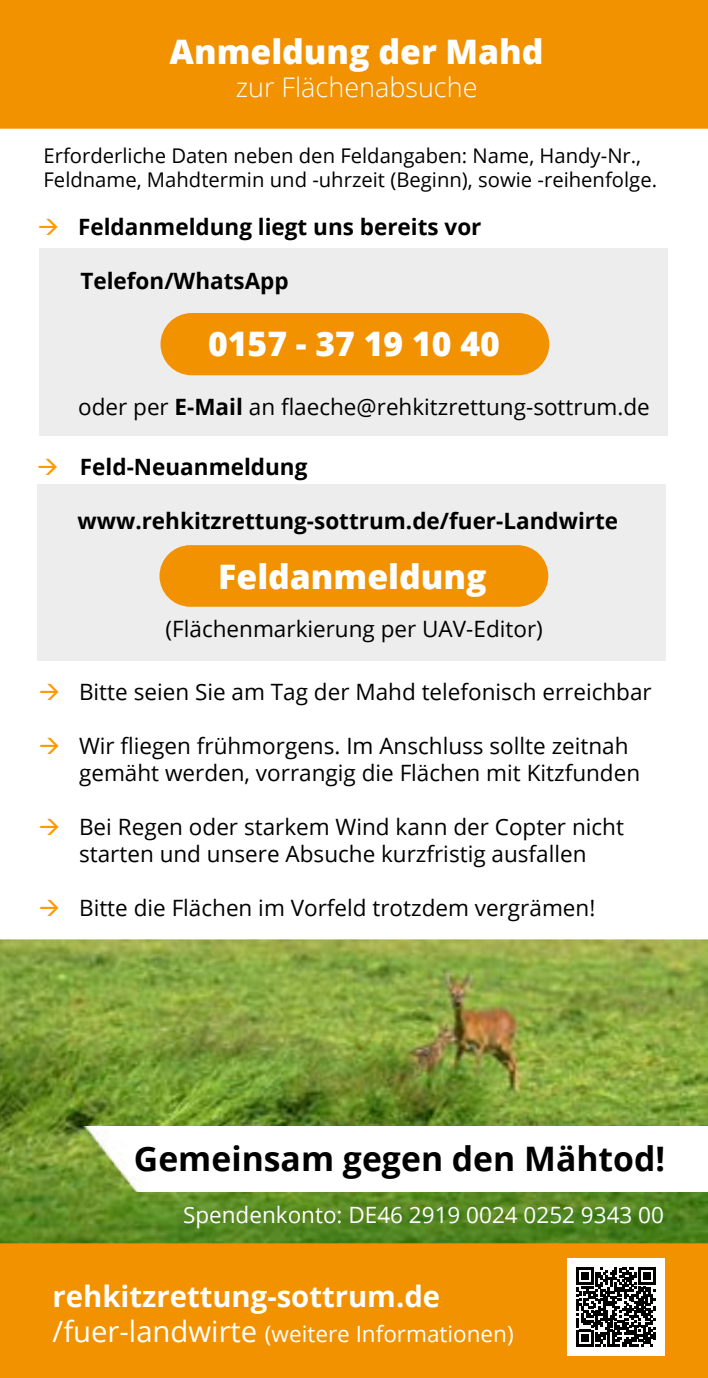
<style>
.page{position:relative;width:708px;height:1378px;background:#fff}
.page>*{position:absolute;margin:0;border:0;box-sizing:border-box;transform-origin:0 0}
.t1{font:800 33.75px "Open Sans";color:#fff}
.t2{font:700 33.75px "Open Sans";color:#000}
.t3{font:700 29.25px "Open Sans";color:#fff}
.t4{font:300 27px "Open Sans";color:#fff}
.t5{font:22.5px/27px "Open Sans";color:#000}
.t6{font:700 22.5px "Open Sans";color:#000}
.t7{font:22.5px "Open Sans";color:#fff}
.t8{font:20.25px/24.3px "Open Sans";color:#000}
.s1{font-weight:700}
.s2{font-size:29.25px}
</style>
<div class="page">
<img style="left:0;top:939px;width:708px;height:304px">
<div style="left:38px;top:484px;width:628px;height:177px;background:#ededed"></div>
<div style="left:40px;top:248px;width:628px;height:187px;background:#ededed"></div>
<div style="left:161px;top:313px;width:388px;height:62px;background:#f29200;border-radius:31px"></div>
<div style="left:0;top:1243px;width:708px;height:135px;background:#f29200"></div>
<div style="left:0;top:0;width:708px;height:129px;background:#f29200"></div>
<img style="left:73px;top:1126px;width:635px;height:65px">
<div style="left:159px;top:545px;width:389px;height:62px;background:#f29200;border-radius:31px"></div>
<div style="left:567px;top:1258px;width:98px;height:98px;background:#fff"></div>
<svg style="left:577px;top:1267px;width:78px;height:79px"></svg>
<h1 class="t1" style="left:170px;top:26px;width:375px">Anmeldung der Mahd</h1>
<p class="t4" style="left:236px;top:68px;width:243px">zur Flächenabsuche</p>
<p class="t8" style="left:44px;top:143px;width:615px">Erforderliche Daten neben den Feldangaben: Name, Handy-Nr.,<br>Feldname, Mahdtermin und -uhrzeit (Beginn), sowie -reihenfolge.</p>
<p class="t6" style="left:78px;top:211px;width:405px">Feldanmeldung liegt uns bereits vor</p>
<p class="t6" style="left:80px;top:265px;width:210px">Telefon/WhatsApp</p>
<h1 class="t1" style="left:208px;top:318px;width:293px">0157 - 37 19 10 40</h1>
<p class="t5" style="left:78px;top:393px;width:573px">oder per <span class="s1">E-Mail</span> an flaeche@rehkitzrettung-sottrum.de</p>
<p class="t6" style="left:80px;top:451px;width:229px">Feld-Neuanmeldung</p>
<p class="t6" style="left:78px;top:505px;width:542px">www.rehkitzrettung-sottrum.de/fuer-Landwirte</p>
<h1 class="t1" style="left:218px;top:551px;width:270px">Feldanmeldung</h1>
<p class="t5" style="left:166px;top:615px;width:379px">(Flächenmarkierung per UAV-Editor)</p>
<p class="t5" style="left:79px;top:678px;width:574px">Bitte seien Sie am Tag der Mahd telefonisch erreichbar</p>
<p class="t5" style="left:79px;top:732px;width:563px">Wir fliegen frühmorgens. Im Anschluss sollte zeitnah gemäht werden, vorrangig die Flächen mit Kitzfunden</p>
<p class="t5" style="left:79px;top:813px;width:546px">Bei Regen oder starkem Wind kann der Copter nicht starten und unsere Absuche kurzfristig ausfallen</p>
<p class="t5" style="left:79px;top:894px;width:518px">Bitte die Flächen im Vorfeld trotzdem vergrämen!</p>
<h1 class="t2" style="left:134px;top:1135px;width:533px">Gemeinsam gegen den Mähtod!</h1>
<p class="t7" style="left:183px;top:1199px;width:482px">Spendenkonto: DE46 2919 0024 0252 9343 00</p>
<h2 class="t3" style="left:53px;top:1275px;width:389px">rehkitzrettung-sottrum.de</h2>
<p class="t7" style="left:53px;top:1318px;width:463px"><span class="s2">/fuer-landwirte</span> (weitere Informationen)</p>
</div>
